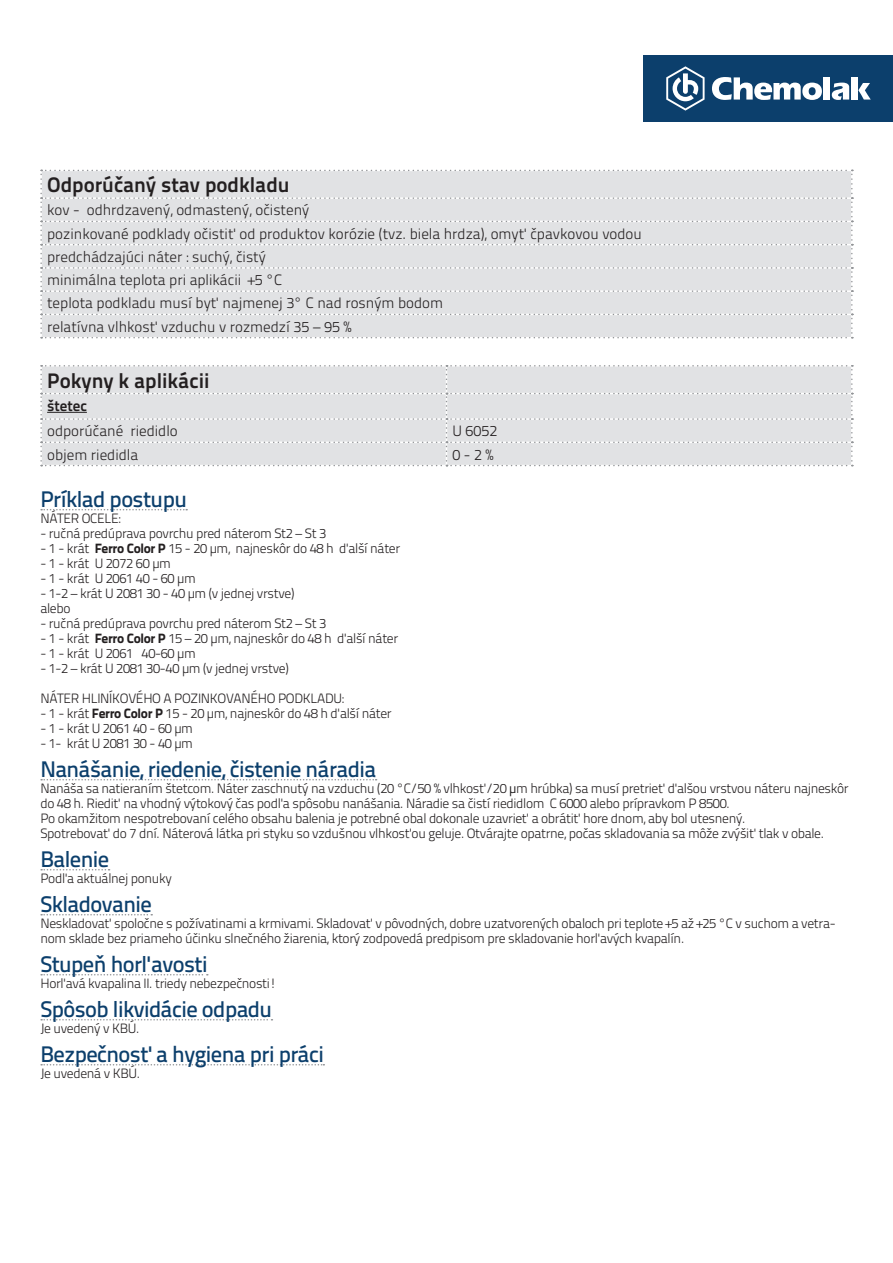
<style>
.page{position:relative;width:893px;height:1263px;background:#fff}
.page>*{position:absolute;margin:0;border:0;box-sizing:border-box;transform-origin:0 0}
.t1{font:500 22.5px/45px "Titillium Text 22 L";letter-spacing:-.025em;color:#0c3f6c}
.t2{font:700 21px "Titillium Text 22 L";color:#231f20}
.t3{font:300 15px/23.2px "Titillium Text 22 L";color:#231f20}
.t4{font:700 15px "Titillium Text 22 L";color:#231f20}
.t5{font:300 13.5px/15px "Titillium Text 22 L";letter-spacing:-.025em;color:#231f20}
.s1{font-weight:800}
.s2{font-weight:400}
</style>
<div class="page">
<div style="left:644px;top:55px;width:249px;height:67px;background:#0c3f6c"></div>
<svg style="left:712px;top:77px;width:110px;height:23px"></svg>
<div style="left:824px;top:77px;width:6px;height:23px;background:#fff"></div>
<svg style="left:832px;top:83px;width:17px;height:17px"></svg>
<div style="left:852px;top:77px;width:6px;height:23px;background:#fff"></div>
<svg style="left:858px;top:83px;width:13px;height:17px"></svg>
<svg style="left:666px;top:66px;width:39px;height:45px"></svg>
<svg style="left:41px;top:509px;width:146px;height:1px"></svg>
<svg style="left:41px;top:779px;width:336px;height:1px"></svg>
<svg style="left:41px;top:869px;width:69px;height:1px"></svg>
<svg style="left:41px;top:914px;width:111px;height:1px"></svg>
<svg style="left:41px;top:974px;width:167px;height:1px"></svg>
<svg style="left:41px;top:1019px;width:231px;height:1px"></svg>
<svg style="left:41px;top:1064px;width:283px;height:1px"></svg>
<svg style="left:40px;top:170px;width:813px;height:168px;background:#e1e2e4"></svg>
<svg style="left:40px;top:365px;width:813px;height:101px;background:#e1e2e4"></svg>
<hr style="left:47px;top:412px;width:40px;height:1px;background:#231f20">
<h2 class="t2" style="left:47px;top:169px;width:244px">Odporúčaný stav podkladu</h2>
<p class="t3" style="left:47px;top:198px;width:596px">kov - odhrdzavený, odmastený, očistený<br>pozinkované podklady očistiť od produktov korózie (tvz. biela hrdza), omyť čpavkovou vodou predchádzajúci náter : suchý, čistý<br>minimálna teplota pri aplikácii +5 °C<br>teplota podkladu musí byť najmenej 3° C nad rosným bodom<br>relatívna vlhkosť vzduchu v rozmedzí 35 – 95 %</p>
<h2 class="t2" style="left:47px;top:364px;width:164px">Pokyny k aplikácii</h2>
<p class="t4" style="left:47px;top:394px;width:41px">štetec</p>
<p class="t3" style="left:47px;top:419px;width:132px">odporúčané riedidlo</p>
<p class="t3" style="left:452px;top:419px;width:46px">U 6052</p>
<p class="t3" style="left:47px;top:442px;width:93px">objem riedidla</p>
<p class="t3" style="left:452px;top:442px;width:43px">0 - 2 %</p>
<h1 class="t1" style="left:40px;top:475px;width:148px">Príklad postupu</h1>
<p class="t5" style="left:40px;top:510px;width:82px">NÁTER OCELE:</p>
<p class="t5" style="left:40px;top:525px;width:287px">- ručná predúprava povrchu pred náterom St2 – St 3</p>
<p class="t5" style="left:40px;top:540px;width:361px">- 1 - krát <span class="s1">Ferro Color P</span> 15 - 20 µm, najneskôr do 48 h ďalší náter</p>
<p class="t5" style="left:40px;top:555px;width:132px">- 1 - krát U 2072 60 µm</p>
<p class="t5" style="left:40px;top:570px;width:157px">- 1 - krát U 2061 40 - 60 µm</p>
<p class="t5" style="left:40px;top:585px;width:256px">- 1-2 – krát U 2081 30 - 40 µm (v jednej vrstve) alebo</p>
<p class="t5" style="left:40px;top:615px;width:287px">- ručná predúprava povrchu pred náterom St2 – St 3</p>
<p class="t5" style="left:40px;top:630px;width:359px">- 1 - krát <span class="s1">Ferro Color P</span> 15 – 20 µm, najneskôr do 48 h ďalší náter</p>
<p class="t5" style="left:40px;top:645px;width:157px">- 1 - krát U 2061 40-60 µm</p>
<p class="t5" style="left:40px;top:660px;width:250px">- 1-2 – krát U 2081 30-40 µm (v jednej vrstve)</p>
<p class="t5" style="left:40px;top:690px;width:305px">NÁTER HLINÍKOVÉHO A POZINKOVANÉHO PODKLADU:</p>
<p class="t5" style="left:40px;top:705px;width:353px">- 1 - krát <span class="s1">Ferro Color P</span> 15 - 20 µm, najneskôr do 48 h ďalší náter</p>
<p class="t5" style="left:40px;top:720px;width:154px">- 1 - krát U 2061 40 - 60 µm</p>
<p class="t5" style="left:40px;top:735px;width:154px">- 1- krát U 2081 30 - 40 µm</p>
<p class="t5" style="left:40px;top:780px;width:810px">Nanáša sa natieraním štetcom. Náter zaschnutý na vzduchu (20 °C/50 % vlhkosť/20 <span class="s2">µ</span>m hrúbka) sa musí pretrieť ďalšou vrstvou náteru najneskôr do 48 h. Riediť na vhodný výtokový čas podľa spôsobu nanášania. Náradie sa čistí riedidlom C 6000 alebo prípravkom P 8500.<br>Po okamžitom nespotrebovaní celého obsahu balenia je potrebné obal dokonale uzavrieť a obrátiť hore dnom, aby bol utesnený.<br>Spotrebovať do 7 dní. Náterová látka pri styku so vzdušnou vlhkosťou geluje. Otvárajte opatrne, počas skladovania sa môže zvýšiť tlak v obale.</p>
<p class="t5" style="left:40px;top:870px;width:133px">Podľa aktuálnej ponuky</p>
<p class="t5" style="left:40px;top:915px;width:797px">Neskladovať spoločne s požívatinami a krmivami. Skladovať v pôvodných, dobre uzatvorených obaloch pri teplote +5 až +25 °C v suchom a vetra&shy;nom sklade bez priameho účinku slnečného žiarenia, ktorý zodpovedá predpisom pre skladovanie horľavých kvapalín.</p>
<p class="t5" style="left:40px;top:975px;width:238px">Horľavá kvapalina II. triedy nebezpečnosti!</p>
<p class="t5" style="left:40px;top:1020px;width:101px">Je uvedený v KBÚ.</p>
<p class="t5" style="left:40px;top:1065px;width:101px">Je uvedená v KBÚ.</p>
<h1 class="t1" style="left:40px;top:745px;width:337px">Nanášanie, riedenie, čistenie náradia</h1>
<h1 class="t1" style="left:40px;top:835px;width:113px">Balenie<br>Skladovanie</h1>
<h1 class="t1" style="left:40px;top:940px;width:285px">Stupeň horľavosti<br>Spôsob likvidácie odpadu<br>Bezpečnosť a hygiena pri práci</h1>
</div>
